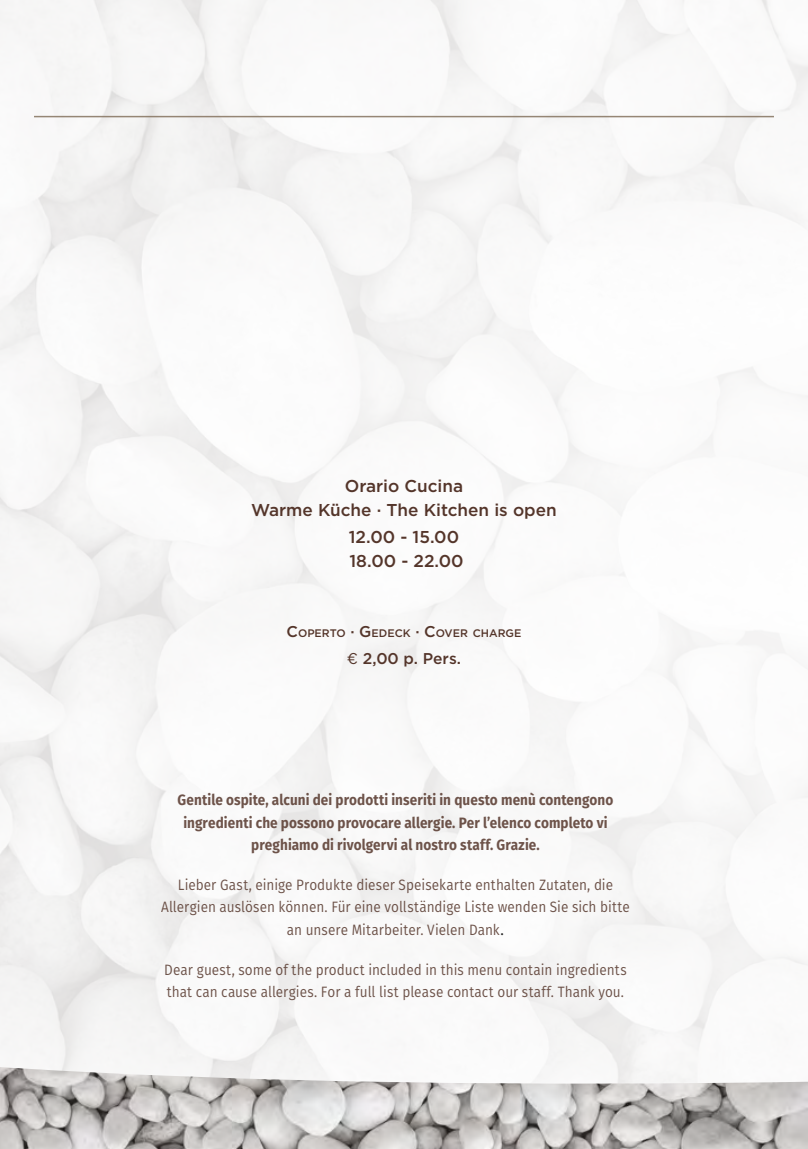
<style>
.page{position:relative;width:808px;height:1149px;background:#fff}
.page>*{position:absolute;margin:0;border:0;box-sizing:border-box;transform-origin:0 0}
.t1{font:500 17.1px/24px "Gotham";color:#54352a;text-align:center}
.t2{font:500 15.6px "Gotham";color:#54352a}
.t3{font:15px/22.5px "Fira Sans";color:#54352a;text-align:center;scale:.9 1}
.t4{font:700 15px/22.5px "Fira Sans";letter-spacing:.005em;color:#54352a;text-align:center;scale:.9 1}
.t5{font:500 10.95px "Gotham";color:#54352a}
.s1{font-size:15.6px}
.s2{font-weight:400}
.s3{font-family:"Minion Pro";font-size:18px;color:#000}
</style>
<div class="page">
<img style="left:0;top:1065px;width:807px;height:83px">
<img style="left:807px;top:1046px;width:1px;height:102px">
<hr style="left:34px;top:116px;width:740px;height:1px;background:#84725e">
<p class="t1" style="left:251px;top:473px;width:307px">Orario Cucina<br>Warme Küche · The Kitchen is open</p>
<p class="t1" style="left:349px;top:525px;width:116px;text-align:left">12.00 - 15.00<br>18.00 - 22.00</p>
<p class="t5" style="left:287px;top:625px;width:236px"><span class="s1">C</span>OPERTO <span class="s1">· G</span>EDECK <span class="s1">· C</span>OVER CHARGE</p>
<p class="t2" style="left:347px;top:648px;width:116px"><span class="s2">€</span> 2,00 p. Pers.</p>
<p class="t4" style="left:178px;top:787px;width:486px">Gentile ospite, alcuni dei prodotti inseriti in questo menù contengono ingredienti che possono provocare allergie. Per l’elenco completo vi preghiamo di rivolgervi al nostro staff. Grazie.</p>
<p class="t3" style="left:161px;top:872px;width:522px">Lieber Gast, einige Produkte dieser Speisekarte enthalten Zutaten, die<br>Allergien auslösen können. Für eine vollständige Liste wenden Sie sich bitte an unsere Mitarbeiter. Vielen Dank<span class="s3">.</span></p>
<p class="t3" style="left:164px;top:957px;width:515px;text-align:left">Dear guest, some of the product included in this menu contain ingredients that can cause allergies. For a full list please contact our staff. Thank you.</p>
</div>
